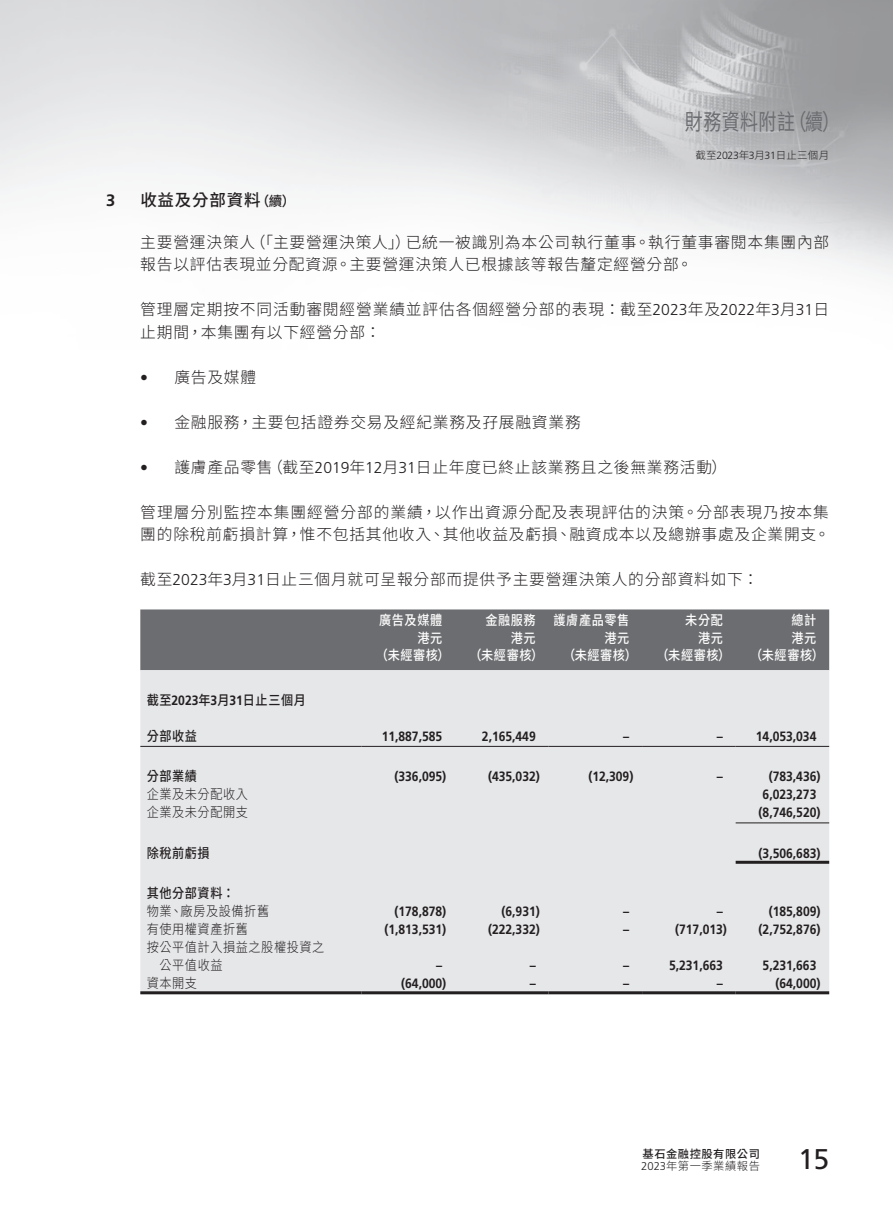
<style>
.page{position:relative;width:893px;height:1212px;background:#fff}
.page>*{position:absolute;margin:0;border:0;box-sizing:border-box;transform-origin:0 0}
.t1{font:28.5px "Frutiger LT Std";color:#231f20}
.t2{font:22.5px "Source Han Sans TC";letter-spacing:.025em;color:#6c6d70;scale:.8 1}
.Heading_1{font:500 16.5px "Source Han Sans TC";letter-spacing:.05em;color:#231f20}
.Heading_1-2{font:700 16.5px "Frutiger LT Std";color:#231f20}
.Body_Text{font:300 15.75px/22.5px "Source Han Sans TC";letter-spacing:.05em;color:#231f20}
.Body_Text-2{font:700 13.5px "Frutiger LT Std";color:#231f20;scale:.9 1}
.Body_Text-3{font:500 13.5px "Source Han Sans TC";letter-spacing:.05em;color:#fff;scale:.9 1}
.Body_Text-4{font:300 13.5px/18px "Source Han Sans TC";letter-spacing:.05em;color:#231f20;scale:.9 1}
.Body_Text-5{font:500 13.5px "Source Han Sans TC";letter-spacing:.05em;color:#231f20;scale:.9 1}
.t3{font:500 11.25px/12px "Source Han Sans TC";letter-spacing:.05em;color:#231f20}
.t4{font:300 10.5px "Source Han Sans TC";letter-spacing:.025em;color:#231f20}
.s1{font-family:"Frutiger LT Std"}
.s2{font-size:13.5px}
.s3{font-family:"Frutiger LT Std";font-weight:700}
.s4{font-family:"Frutiger LT Std";font-weight:300}
.s5{font-weight:300}
</style>
<div class="page">
<img style="left:0;top:0;width:893px;height:277px">
<div style="left:140px;top:609px;width:689px;height:61px;background:#6c6d70"></div>
<div style="left:140px;top:670px;width:689px;height:321px;background:#e6e7e9"></div>
<hr style="left:140px;top:746px;width:221px;height:1px;background:#231f20">
<hr style="left:361px;top:746px;width:94px;height:1px;background:#231f20">
<hr style="left:455px;top:746px;width:94px;height:1px;background:#231f20">
<hr style="left:549px;top:746px;width:93px;height:1px;background:#231f20">
<hr style="left:642px;top:746px;width:94px;height:1px;background:#231f20">
<hr style="left:736px;top:746px;width:93px;height:1px;background:#231f20">
<hr style="left:736px;top:822px;width:93px;height:1px;background:#231f20">
<hr style="left:736px;top:861px;width:93px;height:3px;background:#231f20">
<hr style="left:140px;top:991px;width:221px;height:3px;background:#231f20">
<hr style="left:361px;top:991px;width:94px;height:3px;background:#231f20">
<hr style="left:455px;top:991px;width:94px;height:3px;background:#231f20">
<hr style="left:549px;top:991px;width:93px;height:3px;background:#231f20">
<hr style="left:642px;top:991px;width:94px;height:3px;background:#231f20">
<hr style="left:736px;top:991px;width:93px;height:3px;background:#231f20">
<h2 class="t2" style="left:685px;top:109px;width:196px">財務資料附註（續）</h2>
<p class="t4" style="left:695px;top:149px;width:135px">截至<span class="s1">2023</span>年<span class="s1">3</span>月<span class="s1">31</span>日止三個月</p>
<p class="Heading_1-2" style="left:106px;top:190px;width:11px">3</p>
<p class="Heading_1" style="left:140px;top:191px;width:157px">收益及分部資料<span class="s2">（續）</span></p>
<p class="Body_Text" style="left:140px;top:231px;width:691px">主要營運決策人（「主要營運決策人」）已統一被識別為本公司執行董事。執行董事審閱本集團內部報告以評估表現並分配資源。主要營運決策人已根據該等報告釐定經營分部。</p>
<p class="Body_Text" style="left:140px;top:298px;width:690px">管理層定期按不同活動審閱經營業績並評估各個經營分部的表現：截至<span class="s1">2023</span>年及<span class="s1">2022</span>年<span class="s1">3</span>月<span class="s1">31</span>日止期間，本集團有以下經營分部：</p>
<p class="Body_Text" style="left:140px;top:366px;width:117px"><span class="s1">•</span> 廣告及媒體</p>
<p class="Body_Text" style="left:140px;top:411px;width:442px"><span class="s1">•</span> 金融服務，主要包括證券交易及經紀業務及孖展融資業務</p>
<p class="Body_Text" style="left:140px;top:456px;width:588px"><span class="s1">•</span> 護膚產品零售（截至<span class="s1">2019</span>年<span class="s1">12</span>月<span class="s1">31</span>日止年度已終止該業務且之後無業務活動）</p>
<p class="Body_Text" style="left:140px;top:501px;width:691px">管理層分別監控本集團經營分部的業績，以作出資源分配及表現評估的決策。分部表現乃按本集團的除稅前虧損計算，惟不包括其他收入、其他收益及虧損、融資成本以及總辦事處及企業開支。</p>
<p class="Body_Text" style="left:140px;top:568px;width:620px">截至<span class="s1">2023</span>年<span class="s1">3</span>月<span class="s1">31</span>日止三個月就可呈報分部而提供予主要營運決策人的分部資料如下：</p>
<p class="Body_Text-3" style="left:379px;top:613px;width:72px">廣告及媒體</p>
<p class="Body_Text-3" style="left:485px;top:613px;width:57px">金融服務</p>
<p class="Body_Text-3" style="left:553px;top:613px;width:86px">護膚產品零售</p>
<p class="Body_Text-3" style="left:685px;top:613px;width:43px">未分配</p>
<p class="Body_Text-3" style="left:791px;top:613px;width:29px">總計</p>
<p class="Body_Text-3" style="left:417px;top:630px;width:29px">港元</p>
<p class="Body_Text-3" style="left:511px;top:630px;width:29px">港元</p>
<p class="Body_Text-3" style="left:604px;top:630px;width:29px">港元</p>
<p class="Body_Text-3" style="left:698px;top:630px;width:29px">港元</p>
<p class="Body_Text-3" style="left:791px;top:630px;width:29px">港元</p>
<p class="Body_Text-3" style="left:376px;top:647px;width:83px">（未經審核）</p>
<p class="Body_Text-3" style="left:469px;top:647px;width:83px">（未經審核）</p>
<p class="Body_Text-3" style="left:563px;top:647px;width:83px">（未經審核）</p>
<p class="Body_Text-3" style="left:657px;top:647px;width:83px">（未經審核）</p>
<p class="Body_Text-3" style="left:750px;top:647px;width:83px">（未經審核）</p>
<p class="Body_Text-5" style="left:147px;top:692px;width:178px">截至<span class="s3">2023</span>年<span class="s3">3</span>月<span class="s3">31</span>日止三個月</p>
<p class="Body_Text-5" style="left:147px;top:728px;width:57px">分部收益</p>
<p class="Body_Text-2" style="left:382px;top:728px;width:69px">11,887,585</p>
<p class="Body_Text-2" style="left:482px;top:728px;width:61px">2,165,449</p>
<p class="Body_Text-2" style="left:623px;top:728px;width:8px">–</p>
<p class="Body_Text-2" style="left:717px;top:728px;width:8px">–</p>
<p class="Body_Text-2" style="left:756px;top:728px;width:69px">14,053,034</p>
<p class="Body_Text-5" style="left:147px;top:768px;width:57px">分部業績</p>
<p class="Body_Text-2" style="left:394px;top:768px;width:59px">(336,095)</p>
<p class="Body_Text-2" style="left:488px;top:768px;width:59px">(435,032)</p>
<p class="Body_Text-2" style="left:588px;top:768px;width:52px">(12,309)</p>
<p class="Body_Text-2" style="left:717px;top:768px;width:8px">–</p>
<p class="Body_Text-2" style="left:769px;top:768px;width:59px">(783,436)</p>
<p class="Body_Text-4" style="left:147px;top:785px;width:114px">企業及未分配收入</p>
<p class="Body_Text-2" style="left:763px;top:786px;width:61px">6,023,273</p>
<p class="Body_Text-4" style="left:147px;top:803px;width:114px">企業及未分配開支</p>
<p class="Body_Text-2" style="left:759px;top:804px;width:70px">(8,746,520)</p>
<p class="Body_Text-5" style="left:147px;top:845px;width:72px">除稅前虧損</p>
<p class="Body_Text-2" style="left:759px;top:845px;width:70px">(3,506,683)</p>
<p class="Body_Text-5" style="left:147px;top:885px;width:99px">其他分部資料：</p>
<p class="Body_Text-4" style="left:147px;top:902px;width:138px">物業、廠房及設備折舊</p>
<p class="Body_Text-2" style="left:394px;top:903px;width:59px">(178,878)</p>
<p class="Body_Text-2" style="left:501px;top:903px;width:44px">(6,931)</p>
<p class="Body_Text-2" style="left:623px;top:903px;width:8px">–</p>
<p class="Body_Text-2" style="left:717px;top:903px;width:8px">–</p>
<p class="Body_Text-2" style="left:769px;top:903px;width:59px">(185,809)</p>
<p class="Body_Text-4" style="left:147px;top:920px;width:114px">有使用權資產折舊</p>
<p class="Body_Text-2" style="left:384px;top:921px;width:70px">(1,813,531)</p>
<p class="Body_Text-2" style="left:488px;top:921px;width:59px">(222,332)</p>
<p class="Body_Text-2" style="left:623px;top:921px;width:8px">–</p>
<p class="Body_Text-2" style="left:675px;top:921px;width:59px">(717,013)</p>
<p class="Body_Text-2" style="left:759px;top:921px;width:70px">(2,752,876)</p>
<p class="Body_Text-4" style="left:159px;top:938px;width:185px;text-indent:-13px">按公平值計入損益之股權投資之公平值收益</p>
<p class="Body_Text-2" style="left:436px;top:957px;width:8px">–</p>
<p class="Body_Text-2" style="left:530px;top:957px;width:8px">–</p>
<p class="Body_Text-2" style="left:623px;top:957px;width:8px">–</p>
<p class="Body_Text-2" style="left:669px;top:957px;width:61px">5,231,663</p>
<p class="Body_Text-2" style="left:763px;top:957px;width:61px">5,231,663</p>
<p class="Body_Text-4" style="left:147px;top:974px;width:57px">資本開支</p>
<p class="Body_Text-2" style="left:401px;top:975px;width:52px">(64,000)</p>
<p class="Body_Text-2" style="left:530px;top:975px;width:8px">–</p>
<p class="Body_Text-2" style="left:623px;top:975px;width:8px">–</p>
<p class="Body_Text-2" style="left:717px;top:975px;width:8px">–</p>
<p class="Body_Text-2" style="left:775px;top:975px;width:52px">(64,000)</p>
<p class="t3" style="left:641px;top:1148px;width:120px">基石金融控股有限公司<br><span class="s4">2023</span><span class="s5">年第一季業績報告</span></p>
<h1 class="t1" style="left:798px;top:1142px;width:32px">15</h1>
</div>
